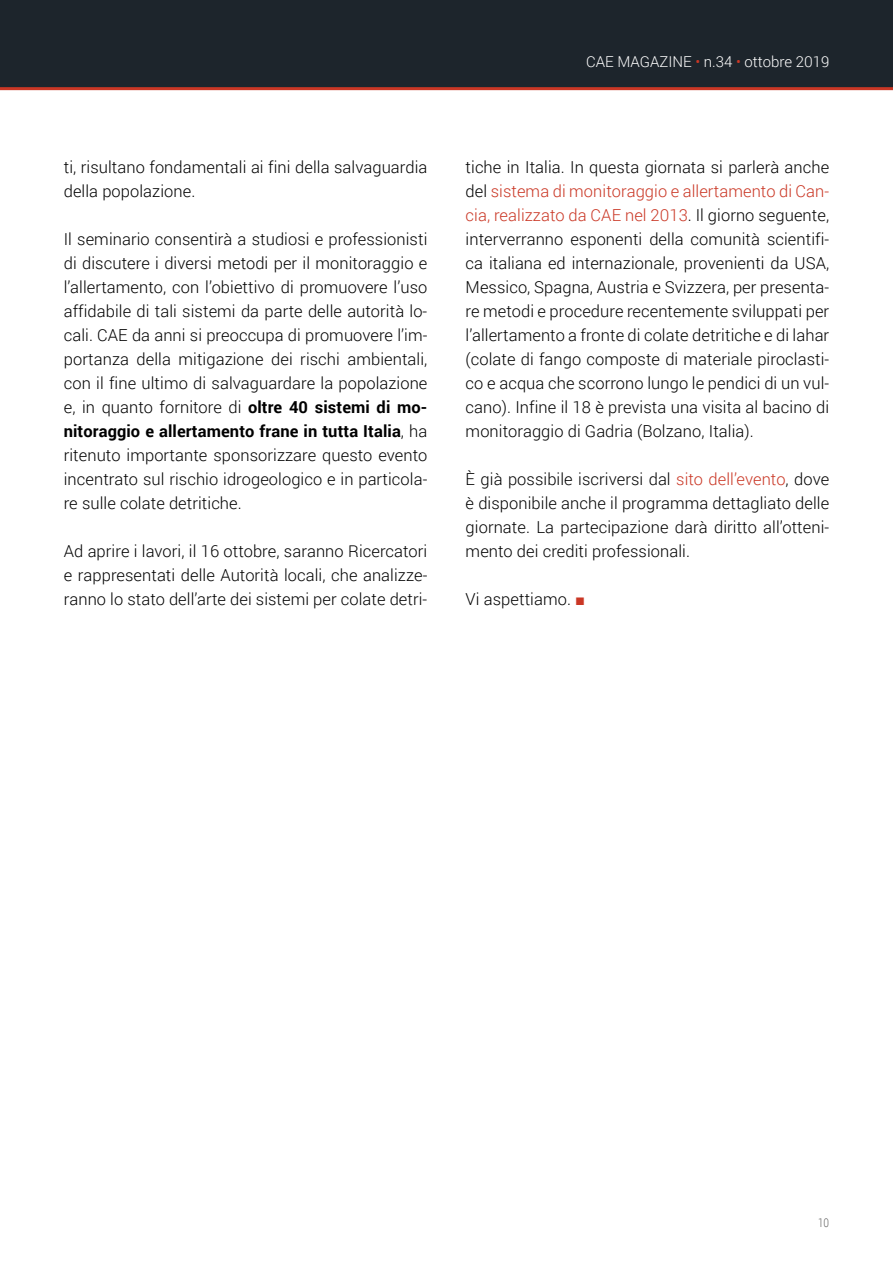
<style>
.page{position:relative;width:893px;height:1263px;background:#fff}
.page>*{position:absolute;margin:0;border:0;box-sizing:border-box;transform-origin:0 0}
.t1{font:300 16.5px/24px "Roboto";letter-spacing:.005em;color:#000;text-align:justify}
.t2{font:300 15px "Roboto";color:#fff}
.t3{font:300 12px "Roboto";color:#575756;scale:.8 1}
.s1{font-weight:700}
.s2{color:#ca3725}
.s3{font-family:"Times New Roman";font-weight:400;color:#ca3725}
</style>
<div class="page">
<div style="left:0;top:0;width:893px;height:88px;background:#1d252c"></div>
<hr style="left:0;top:87px;width:893px;height:3px;background:#ca3725">
<p class="t1" style="left:64px;top:154px;width:365px">ti, risultano fondamentali ai fini della salvaguardia della popolazione.</p>
<p class="t1" style="left:64px;top:226px;width:365px">Il seminario consentirà a studiosi e professionisti di discutere i diversi metodi per il monitoraggio e l’allertamento, con l’obiettivo di promuovere l’uso affidabile di tali sistemi da parte delle autorità lo&shy;cali. CAE da anni si preoccupa di promuovere l’im&shy;portanza della mitigazione dei rischi ambientali, con il fine ultimo di salvaguardare la popolazione e, in quanto fornitore di <span class="s1">oltre 40 sistemi di mo&shy;nitoraggio e allertamento frane in tutta Italia</span>, ha ritenuto importante sponsorizzare questo evento incentrato sul rischio idrogeologico e in particola&shy;re sulle colate detritiche.</p>
<p class="t1" style="left:64px;top:538px;width:365px">Ad aprire i lavori, il 16 ottobre, saranno Ricercatori e rappresentati delle Autorità locali, che analizze&shy;ranno lo stato dell’arte dei sistemi per colate detri-</p>
<p class="t2" style="left:586px;top:52px;width:245px">CAE MAGAZINE <span class="s2">•</span> n.34 <span class="s2">•</span> ottobre 2019</p>
<p class="t1" style="left:466px;top:155px;width:365px">tiche in Italia. In questa giornata si parlerà anche del <span class="s2">sistema di monitoraggio e allertamento di Can&shy;cia, realizzato da CAE nel 2013</span>. Il giorno seguente, interverranno esponenti della comunità scientifi&shy;ca italiana ed internazionale, provenienti da USA, Messico, Spagna, Austria e Svizzera, per presenta&shy;re metodi e procedure recentemente sviluppati per l’allertamento a fronte di colate detritiche e di lahar (colate di fango composte di materiale piroclasti&shy;co e acqua che scorrono lungo le pendici di un vul&shy;cano). Infine il 18 è prevista una visita al bacino di monitoraggio di Gadria (Bolzano, Italia).</p>
<p class="t1" style="left:466px;top:467px;width:365px">È già possibile iscriversi dal <span class="s2">sito dell’evento</span>, dove è disponibile anche il programma dettagliato delle giornate. La partecipazione darà diritto all’otteni&shy;mento dei crediti professionali.</p>
<p class="t1" style="left:466px;top:587px;width:121px">Vi aspettiamo. <span class="s3">■</span></p>
<p class="t3" style="left:818px;top:1214px;width:15px">10</p>
</div>
